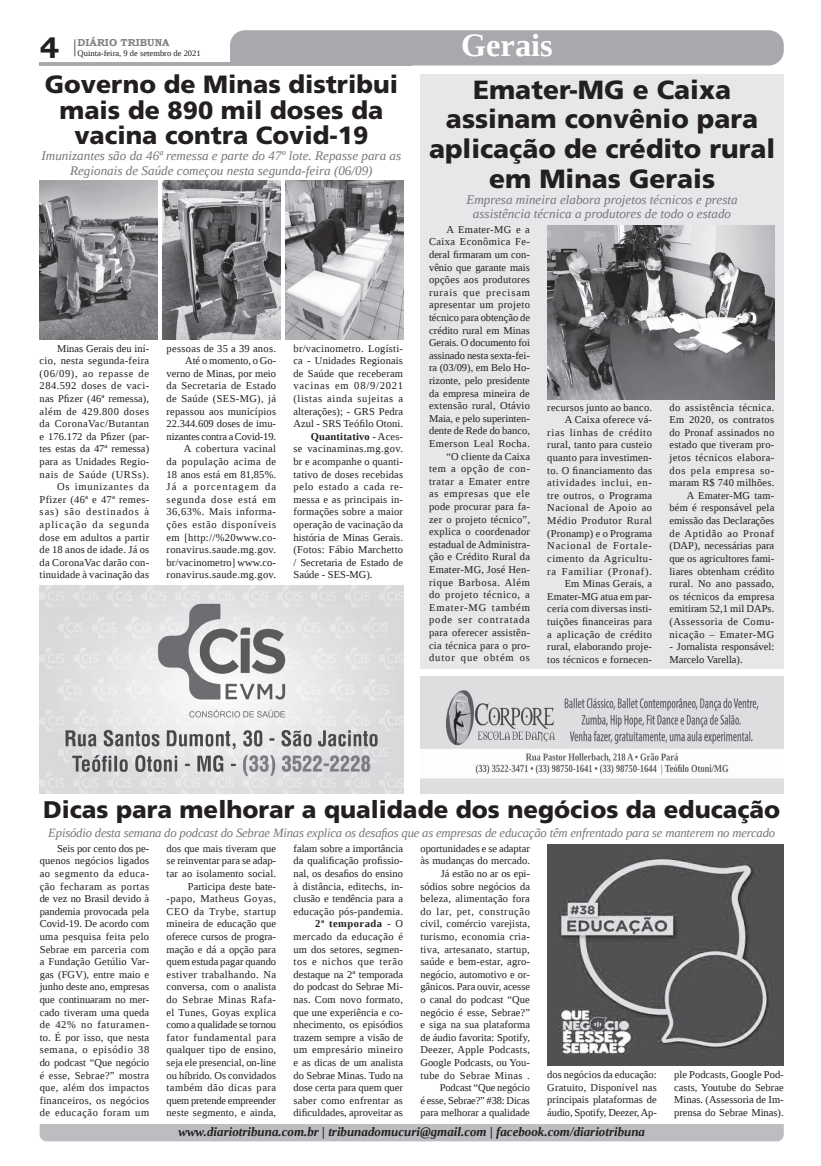
<style>
.page{position:relative;width:821px;height:1166px;background:#fff}
.page>*{position:absolute;margin:0;border:0;box-sizing:border-box;transform-origin:0 0}
.t1{font:700 32.38px "Liberation Serif";color:#fff}
.t2{font:700 29.31px "Bookman Old Style";color:#231f20}
.t3{font:900 26.25px/29.8px "Frutiger LT Std";color:#231f20;text-align:center}
.t4{font:900 24.94px/25.4px "Frutiger LT Std";color:#231f20;text-align:center}
.t5{font:900 24.06px "Frutiger LT Std";color:#231f20}
.t6{font:italic 13.12px/14.9px "Liberation Serif";color:#76787b;text-align:center}
.t7{font:italic 700 12.95px "Liberation Serif";color:#231f20}
.t8{font:italic 12.69px "Liberation Serif";letter-spacing:-.015em;color:#76787b}
.t9{font:10.5px/12.6px "Liberation Serif";letter-spacing:.02em;color:#231f20;text-align:right}
.t10{font:10.5px/12.6px "Liberation Serif";color:#231f20;text-align:right}
.t11{font:10.5px "Liberation Serif";letter-spacing:.055em;color:#231f20}
.t12{font:10.5px "Liberation Serif";letter-spacing:.075em;color:#231f20}
.t13{font:700 10.5px "Liberation Serif";letter-spacing:.015em;color:#231f20}
.t14{font:10.5px "Liberation Serif";letter-spacing:.06em;color:#231f20}
.t15{font:700 10.06px "Bookman Old Style";color:#808285}
.t16{font:8.4px "Liberation Serif";color:#231f20}
.s1{font-weight:400}
.s2{font-weight:700}
</style>
<div class="page">
<svg style="left:74px;top:39px;width:2px;height:17px"></svg>
<hr style="left:40px;top:62px;width:372px;height:3px;background:#a8a9ad">
<div style="left:230px;top:30px;width:554px;height:35px;background:#a8a9ad"></div>
<div style="left:40px;top:1124px;width:744px;height:17px;background:#bcbdc0"></div>
<img style="left:420px;top:676px;width:364px;height:117px">
<div style="left:420px;top:74px;width:364px;height:595px;background:#e6e7e9"></div>
<img style="left:40px;top:585px;width:363px;height:208px">
<img style="left:40px;top:181px;width:117px;height:158px">
<img style="left:286px;top:181px;width:117px;height:158px">
<img style="left:163px;top:181px;width:117px;height:158px">
<img style="left:547px;top:225px;width:227px;height:175px">
<img style="left:547px;top:844px;width:237px;height:221px">
<h2 class="t2" style="left:40px;top:27px;width:21px">4</h2>
<p class="t15" style="left:78px;top:35px;width:93px">DIÁRIO TRIBUNA</p>
<p class="t16" style="left:78px;top:48px;width:125px">Quinta-feira, 9 de setembro de 2021</p>
<h3 class="t4" style="left:45px;top:72px;width:355px">Governo de Minas distribui mais de 890 mil doses da vacina contra Covid-19</h3>
<p class="t6" style="left:42px;top:148px;width:361px">Imunizantes são da 46ª remessa e parte do 47º lote. Repasse para as<br>Regionais de Saúde começou nesta segunda-feira (06/09)</p>
<p class="t9" style="left:40px;top:342px;width:111px">Minas Gerais deu iní&shy;cio, nesta segunda-feira (06/09), ao repasse de<br>284.592 doses de vaci&shy;nas Pfizer (46ª remessa), além de 429.800 doses da CoronaVac/Butantan e 176.172 da Pfizer (par&shy;tes estas da 47ª remessa) para as Unidades Regio&shy;nais de Saúde (URSs).<br>Os imunizantes da<br>Pfizer (46ª e 47ª remes&shy;sas) são destinados à aplicação da segunda dose em adultos a partir de 18 anos de idade. Já os da CoronaVac darão con&shy;tinuidade à vacinação das</p>
<p class="t9" style="left:167px;top:342px;width:111px">pessoas de 35 a 39 anos.<br>Até o momento, o Go&shy;verno de Minas, por meio da Secretaria de Estado de Saúde (SES-MG), já repassou aos municípios<br>22.344.609 doses de imu&shy;nizantes contra a Covid-19.<br>A cobertura vacinal<br>da população acima de<br>18 anos está em 81,85%.<br>Já a porcentagem da segunda dose está em<br>36,63%. Mais informa&shy;ções estão disponíveis em [http://%20www.co&shy;ronavirus.saude.mg.gov. br/vacinometro] www.co&shy;ronavirus.saude.mg.gov.</p>
<p class="t9" style="left:294px;top:342px;width:111px">br/vacinometro. Logísti-</p>
<p class="t9" style="left:294px;top:354px;width:111px">ca - Unidades Regionais</p>
<p class="t9" style="left:294px;top:367px;width:111px">de Saúde que receberam</p>
<p class="t12" style="left:294px;top:379px;width:111px">vacinas em 08/9/2021</p>
<p class="t11" style="left:294px;top:392px;width:111px">(listas ainda sujeitas a</p>
<p class="t9" style="left:294px;top:405px;width:111px">alterações); - GRS Pedra</p>
<p class="t9" style="left:294px;top:417px;width:111px">Azul - SRS Teófilo Otoni.</p>
<p class="t13" style="left:311px;top:429px;width:94px">Quantitativo <span class="s1">- Aces-</span></p>
<p class="t9" style="left:294px;top:442px;width:111px">se vacinaminas.mg.gov.</p>
<p class="t9" style="left:294px;top:455px;width:111px">br e acompanhe o quanti-</p>
<p class="t9" style="left:294px;top:468px;width:111px">tativo de doses recebidas</p>
<p class="t14" style="left:294px;top:480px;width:111px">pelo estado a cada re-</p>
<p class="t9" style="left:294px;top:493px;width:111px">messa e as principais in-</p>
<p class="t9" style="left:294px;top:505px;width:111px">formações sobre a maior</p>
<p class="t9" style="left:294px;top:518px;width:111px">operação de vacinação da</p>
<p class="t10" style="left:294px;top:531px;width:111px">história de Minas Gerais.</p>
<p class="t9" style="left:294px;top:543px;width:111px">(Fotos: Fábio Marchetto</p>
<p class="t10" style="left:294px;top:556px;width:111px">/ Secretaria de Estado de</p>
<p class="t10" style="left:294px;top:568px;width:81px">Saúde - SES-MG).</p>
<h1 class="t1" style="left:461px;top:24px;width:93px">Gerais</h1>
<h3 class="t3" style="left:429px;top:74px;width:348px">Emater-MG e Caixa assinam convênio para aplicação de crédito rural em Minas Gerais</h3>
<p class="t9" style="left:429px;top:223px;width:102px">A Emater-MG e a<br>Caixa Econômica Fe&shy;deral firmaram um con&shy;vênio que garante mais opções aos produtores rurais que precisam apresentar um projeto técnico para obtenção de crédito rural em Minas<br>Gerais. O documento foi assinado nesta sexta-fei&shy;ra (03/09), em Belo Ho&shy;rizonte, pelo presidente da empresa mineira de extensão rural, Otávio<br>Maia, e pelo superinten&shy;dente de Rede do banco,<br>Emerson Leal Rocha. “O cliente da Caixa tem a opção de con&shy;tratar a Emater entre as empresas que ele pode procurar para fa&shy;zer o projeto técnico”, explica o coordenador estadual de Administra&shy;ção e Crédito Rural da<br>Emater-MG, José Hen&shy;rique Barbosa. Além do projeto técnico, a<br>Emater-MG também pode ser contratada para oferecer assistên&shy;cia técnica para o pro&shy;dutor que obtém os</p>
<p class="t6" style="left:466px;top:192px;width:273px">Empresa mineira elabora projetos técnicos e presta assistência técnica a produtores de todo o estado</p>
<p class="t9" style="left:547px;top:401px;width:106px">recursos junto ao banco.<br>A Caixa oferece vá&shy;rias linhas de crédito rural, tanto para custeio quanto para investimen&shy;to. O financiamento das atividades inclui, en&shy;tre outros, o Programa<br>Nacional de Apoio ao<br>Médio Produtor Rural (Pronamp) e o Programa<br>Nacional de Fortale&shy;cimento da Agricultu&shy;ra Familiar (Pronaf).<br>Em Minas Gerais, a<br>Emater-MG atua em par&shy;ceria com diversas insti&shy;tuições financeiras para a aplicação de crédito rural, elaborando proje&shy;tos técnicos e fornecen-</p>
<p class="t9" style="left:669px;top:401px;width:106px">do assistência técnica.<br>Em 2020, os contratos do Pronaf assinados no estado que tiveram pro&shy;jetos técnicos elabora&shy;dos pela empresa so&shy;maram R$ 740 milhões.<br>A Emater-MG tam&shy;bém é responsável pela emissão das Declarações de Aptidão ao Pronaf (DAP), necessárias para que os agricultores fami&shy;liares obtenham crédito rural. No ano passado, os técnicos da empresa emitiram 52,1 mil DAPs. (Assessoria de Comu&shy;nicação – Emater-MG</p>
<p class="t9" style="left:669px;top:640px;width:106px;text-align:left">- Jornalista responsável:<br>Marcelo Varella).</p>
<h3 class="t5" style="left:43px;top:794px;width:739px">Dicas para melhorar a qualidade dos negócios da educação</h3>
<p class="t9" style="left:40px;top:842px;width:111px;text-align:justify;text-indent:17px">Seis por cento dos pe&shy;quenos negócios ligados ao segmento da educa&shy;ção fecharam as portas de vez no Brasil devido à pandemia provocada pela Covid-19. De acordo com uma pesquisa feita pelo Sebrae em parceria com a Fundação Getúlio Var&shy;gas (FGV), entre maio e junho deste ano, empresas que continuaram no mer&shy;cado tiveram uma queda de 42% no faturamen&shy;to. É por isso, que nesta semana, o episódio 38 do podcast “Que negócio é esse, Sebrae?” mostra que, além dos impactos financeiros, os negócios de educação foram um</p>
<p class="t9" style="left:167px;top:842px;width:111px">dos que mais tiveram que se reinventar para se adap&shy;tar ao isolamento social.<br>Participa deste bate--papo, Matheus Goyas,<br>CEO da Trybe, startup mineira de educação que oferece cursos de progra&shy;mação e dá a opção para quem estuda pagar quando estiver trabalhando. Na conversa, com o analista do Sebrae Minas Rafa&shy;el Tunes, Goyas explica como a qualidade se tornou fator fundamental para qualquer tipo de ensino, seja ele presencial, on-line ou híbrido. Os convidados também dão dicas para quem pretende empreender neste segmento, e ainda,</p>
<p class="t10" style="left:294px;top:842px;width:111px">falam sobre a importância da qualificação profissio&shy;nal, os desafios do ensino à distância, editechs, in&shy;clusão e tendência para a educação pós-pandemia.<br><span class="s2">2ª temporada</span> - O mercado da educação é um dos setores, segmen&shy;tos e nichos que terão destaque na 2ª temporada do podcast do Sebrae Mi&shy;nas. Com novo formato, que une experiência e co&shy;nhecimento, os episódios trazem sempre a visão de um empresário mineiro e as dicas de um analista do Sebrae Minas. Tudo na dose certa para quem quer saber como enfrentar as dificuldades, aproveitar as</p>
<p class="t9" style="left:420px;top:842px;width:111px">oportunidades e se adaptar às mudanças do mercado.<br>Já estão no ar os epi&shy;sódios sobre negócios da beleza, alimentação fora do lar, pet, construção civil, comércio varejista, turismo, economia cria&shy;tiva, artesanato, startup, saúde e bem-estar, agro&shy;negócio, automotivo e or&shy;gânicos. Para ouvir, acesse o canal do podcast “Que negócio é esse, Sebrae?” e siga na sua plataforma de áudio favorita: Spotify,<br>Deezer, Apple Podcasts,<br>Google Podcasts, ou You&shy;tube do Sebrae Minas .<br>Podcast “Que negócio<br>é esse, Sebrae?” #38: Dicas para melhorar a qualidade</p>
<p class="t8" style="left:48px;top:825px;width:728px">Episódio desta semana do podcast do Sebrae Minas explica os desafios que as empresas de educação têm enfrentado para se manterem no mercado</p>
<p class="t9" style="left:547px;top:1068px;width:111px;text-align:justify">dos negócios da educação:<br>Gratuito, Disponível nas principais plataformas de áudio, Spotify, Deezer, Ap-</p>
<p class="t9" style="left:674px;top:1068px;width:111px;text-align:justify">ple Podcasts, Google Pod&shy;casts, Youtube do Sebrae Minas. (Assessoria de Im&shy;prensa do Sebrae Minas).</p>
<p class="t7" style="left:178px;top:1123px;width:468px">www.diariotribuna.com.br | tribunadomucuri@gmail.com | facebook.com/diariotribuna</p>
</div>
